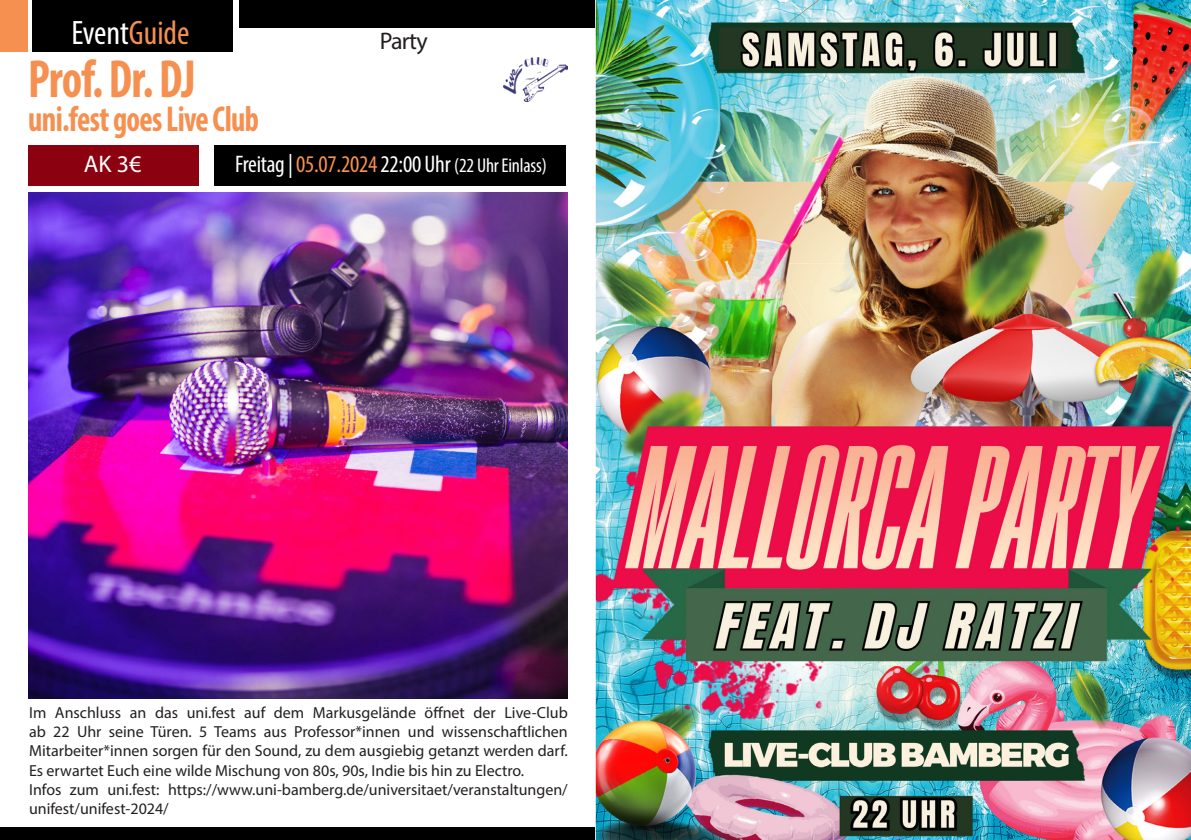
<style>
.page{position:relative;width:1191px;height:840px;background:#fff}
.page>*{position:absolute;margin:0;border:0;box-sizing:border-box;transform-origin:0 0}
.t1{font:700 condensed 54px "Myriad Pro";letter-spacing:-.02em;color:#f69050;scale:.88 1}
.t2{font:700 condensed 36px "Myriad Pro";letter-spacing:-.02em;color:#f69050;scale:.88 1}
.t3{font:condensed 34px "Myriad Pro";color:#fff}
.t4{font:condensed 24px "Myriad Pro";letter-spacing:-.01em;color:#fff}
.t5{font:24px "Myriad Pro";letter-spacing:-.035em;color:#231f20}
.t6{font:24px "Myriad Pro";color:#fff}
.t7{font:16px/19.2px "Myriad Pro";color:#231f20}
.s1{color:#f69050}
.s2{font-size:20px}
</style>
<div class="page">
<div style="left:239px;top:0;width:356px;height:27px;background:#000"></div>
<div style="left:32px;top:0;width:200px;height:51px;background:#000"></div>
<div style="left:0;top:0;width:27px;height:51px;background:#f69050"></div>
<div style="left:0;top:827px;width:1191px;height:12px;background:#000"></div>
<img style="left:503px;top:58px;width:64px;height:44px">
<div style="left:214px;top:145px;width:352px;height:40px;background:#000"></div>
<div style="left:28px;top:145px;width:170px;height:40px;background:#8b0110"></div>
<img style="left:28px;top:192px;width:539px;height:506px">
<img style="left:595px;top:0;width:596px;height:839px">
<h3 class="t3" style="left:71px;top:12px;width:120px">Event<span class="s1">Guide</span></h3>
<h3 class="t5" style="left:380px;top:26px;width:49px">Party</h3>
<h1 class="t1" style="left:28px;top:45px;width:191px">Prof. Dr. DJ</h1>
<h2 class="t2" style="left:28px;top:97px;width:264px">uni.fest goes Live Club</h2>
<h3 class="t6" style="left:84px;top:149px;width:59px">AK 3€</h3>
<h3 class="t4" style="left:235px;top:149px;width:313px">Freitag|<span class="s1">05.07.2024</span>22:00 Uhr <span class="s2">(22 Uhr Einlass)</span></h3>
<p class="t7" style="left:29px;top:702px;width:540px">Im Anschluss an das uni.fest auf dem Markusgelände öffnet der Live-Club ab 22 Uhr seine Türen. 5 Teams aus Professor*innen und wissenschaftlichen Mitarbeiter*innen sorgen für den Sound, zu dem ausgiebig getanzt werden darf.<br>Es erwartet Euch eine wilde Mischung von 80s, 90s, Indie bis hin zu Electro.<br>Infos zum uni.fest: https://www.uni-bamberg.de/universitaet/veranstaltungen/ unifest/unifest-2024/</p>
</div>
